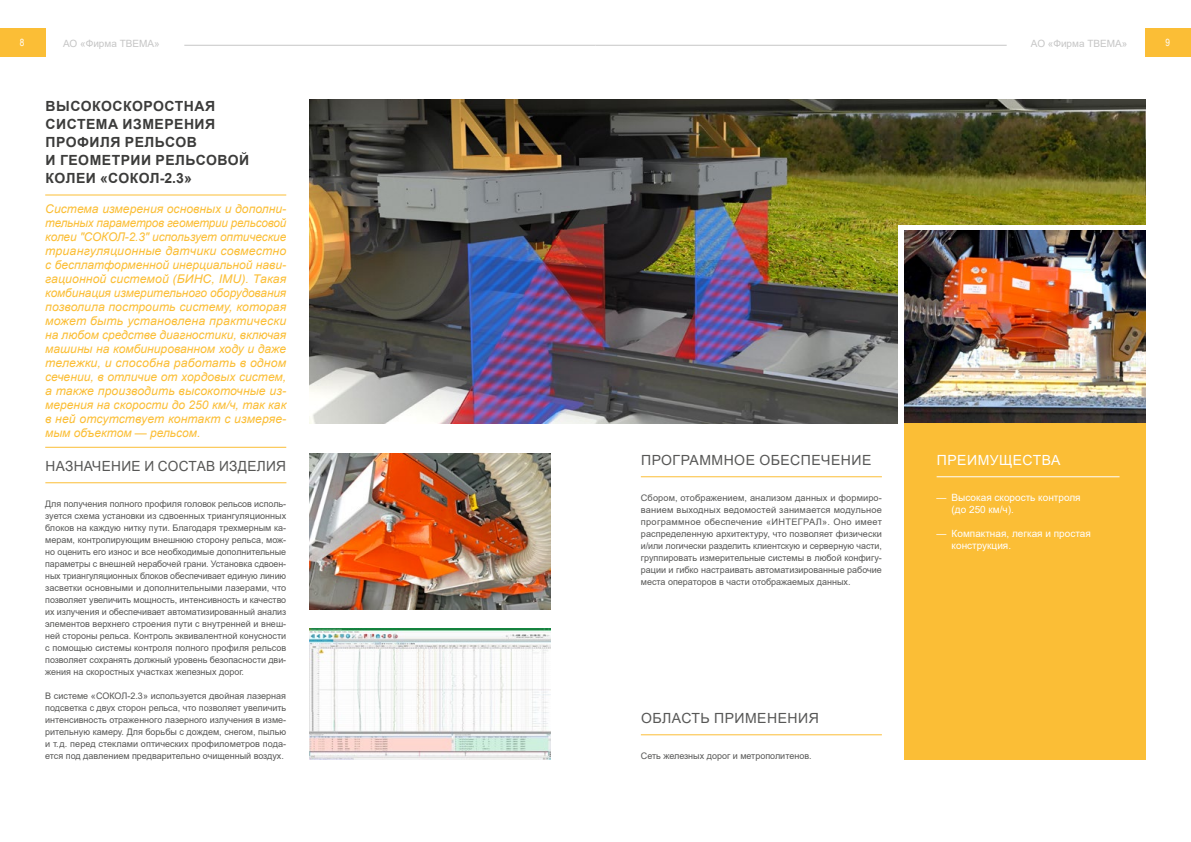
<style>
.page{position:relative;width:1191px;height:842px;background:#fff}
.page>*{position:absolute;margin:0;border:0;box-sizing:border-box;transform-origin:0 0}
.t1{font:700 14px/18px "Arial";letter-spacing:.035em;color:#3c3c3b}
.t2{font:14px "Arial";letter-spacing:.035em;color:#575756}
.t3{font:14px "Arial";letter-spacing:.035em;color:#fff}
.t4{font:italic 12px/14px "Arial";color:#fbbe36;text-align:justify}
.t5{font:10px/12px "Arial";color:#fff}
.t6{font:10px "Arial";color:#c6c6c6}
.t7{font:10px "Arial Narrow";color:#fff}
.t8{font:9px/12px "Arial";color:#575756;text-align:justify}
</style>
<div class="page">
<div style="left:0;top:29px;width:45px;height:28px;background:#fbbe36"></div>
<div style="left:1145px;top:29px;width:46px;height:28px;background:#fbbe36"></div>
<hr style="left:184px;top:45px;width:411px;height:1px;background:#c6c6c6">
<hr style="left:595px;top:45px;width:411px;height:1px;background:#c6c6c6">
<img style="left:309px;top:99px;width:836px;height:324px">
<div style="left:898px;top:225px;width:253px;height:536px;background:#fff"></div>
<img style="left:904px;top:231px;width:241px;height:192px">
<div style="left:904px;top:423px;width:241px;height:336px;background:#fbbe36"></div>
<hr style="left:641px;top:476px;width:241px;height:1px;background:#fcbe36">
<hr style="left:641px;top:734px;width:241px;height:1px;background:#fcbe36">
<hr style="left:936px;top:476px;width:183px;height:1px;background:#fff">
<hr style="left:45px;top:195px;width:241px;height:1px;background:#fbbe36">
<hr style="left:45px;top:447px;width:241px;height:1px;background:#fbbe36">
<hr style="left:45px;top:482px;width:241px;height:1px;background:#fcbe36">
<svg style="left:309px;top:628px;width:241px;height:131px;fill:#f7f6f5"></svg>
<img style="left:309px;top:453px;width:241px;height:156px">
<p class="t7" style="left:20px;top:35px;width:6px">8</p>
<p class="t6" style="left:63px;top:37px;width:98px">АО «Фирма ТВЕМА»</p>
<p class="t6" style="left:1030px;top:37px;width:98px">АО «Фирма ТВЕМА»</p>
<p class="t7" style="left:1165px;top:35px;width:6px">9</p>
<h1 class="t1" style="left:46px;top:97px;width:205px">ВЫСОКОСКОРОСТНАЯ<br>СИСТЕМА ИЗМЕРЕНИЯ<br>ПРОФИЛЯ РЕЛЬСОВ<br>И ГЕОМЕТРИИ РЕЛЬСОВОЙ<br>КОЛЕИ «СОКОЛ-2.3»</h1>
<p class="t4" style="left:45px;top:202px;width:243px">Система измерения основных и дополни&shy;тельных параметров геометрии рельсовой колеи "СОКОЛ‑2.3" использует оптические триангуляционные датчики совместно с бесплатформенной инерциальной нави&shy;гационной системой (БИНС, IMU). Такая комбинация измерительного оборудования позволила построить систему, которая может быть установлена практически на любом средстве диагностики, включая машины на комбинированном ходу и даже тележки, и способна работать в одном сечении, в отличие от хордовых систем, а также производить высокоточные из&shy;мерения на скорости до 250 км/ч, так как в ней отсутствует контакт с измеряе&shy;мым объектом — рельсом.</p>
<h1 class="t2" style="left:46px;top:457px;width:242px">НАЗНАЧЕНИЕ И СОСТАВ ИЗДЕЛИЯ</h1>
<p class="t8" style="left:45px;top:498px;width:242px">Для получения полного профиля головок рельсов исполь&shy;зуется схема установки из сдвоенных триангуляционных блоков на каждую нитку пути. Благодаря трехмерным ка&shy;мерам, контролирующим внешнюю сторону рельса, мож&shy;но оценить его износ и все необходимые дополнительные параметры с внешней нерабочей грани. Установка сдвоен&shy;ных триангуляционных блоков обеспечивает единую линию засветки основными и дополнительными лазерами, что позволяет увеличить мощность, интенсивность и качество их излучения и обеспечивает автоматизированный анализ элементов верхнего строения пути с внутренней и внеш&shy;ней стороны рельса. Контроль эквивалентной конусности с помощью системы контроля полного профиля рельсов позволяет сохранять должный уровень безопасности дви&shy;жения на скоростных участках железных дорог.</p>
<p class="t8" style="left:45px;top:690px;width:242px">В системе «СОКОЛ‑2.3» используется двойная лазерная подсветка с двух сторон рельса, что позволяет увеличить интенсивность отраженного лазерного излучения в изме&shy;рительную камеру. Для борьбы с дождем, снегом, пылью и т. д. перед стеклами оптических профилометров пода&shy;ется под давлением предварительно очищенный воздух.</p>
<h1 class="t2" style="left:641px;top:451px;width:232px">ПРОГРАММНОЕ ОБЕСПЕЧЕНИЕ</h1>
<p class="t8" style="left:641px;top:492px;width:243px">Сбором, отображением, анализом данных и формиро&shy;ванием выходных ведомостей занимается модульное программное обеспечение «ИНТЕГРАЛ». Оно имеет распределенную архитектуру, что позволяет физически и/или логически разделить клиентскую и серверную части, группировать измерительные системы в любой конфигу&shy;рации и гибко настраивать автоматизированные рабочие места операторов в части отображаемых данных.</p>
<h1 class="t2" style="left:641px;top:709px;width:179px">ОБЛАСТЬ ПРИМЕНЕНИЯ</h1>
<p class="t8" style="left:641px;top:750px;width:172px">Сеть железных дорог и метрополитенов.</p>
<h1 class="t3" style="left:937px;top:451px;width:125px">ПРЕИМУЩЕСТВА</h1>
<p class="t5" style="left:951px;top:492px;width:130px;text-indent:-15px">— Высокая скорость контроля (до 250 км/ч).</p>
<p class="t5" style="left:951px;top:528px;width:141px;text-indent:-15px">— Компактная, легкая и простая конструкция.</p>
</div>
